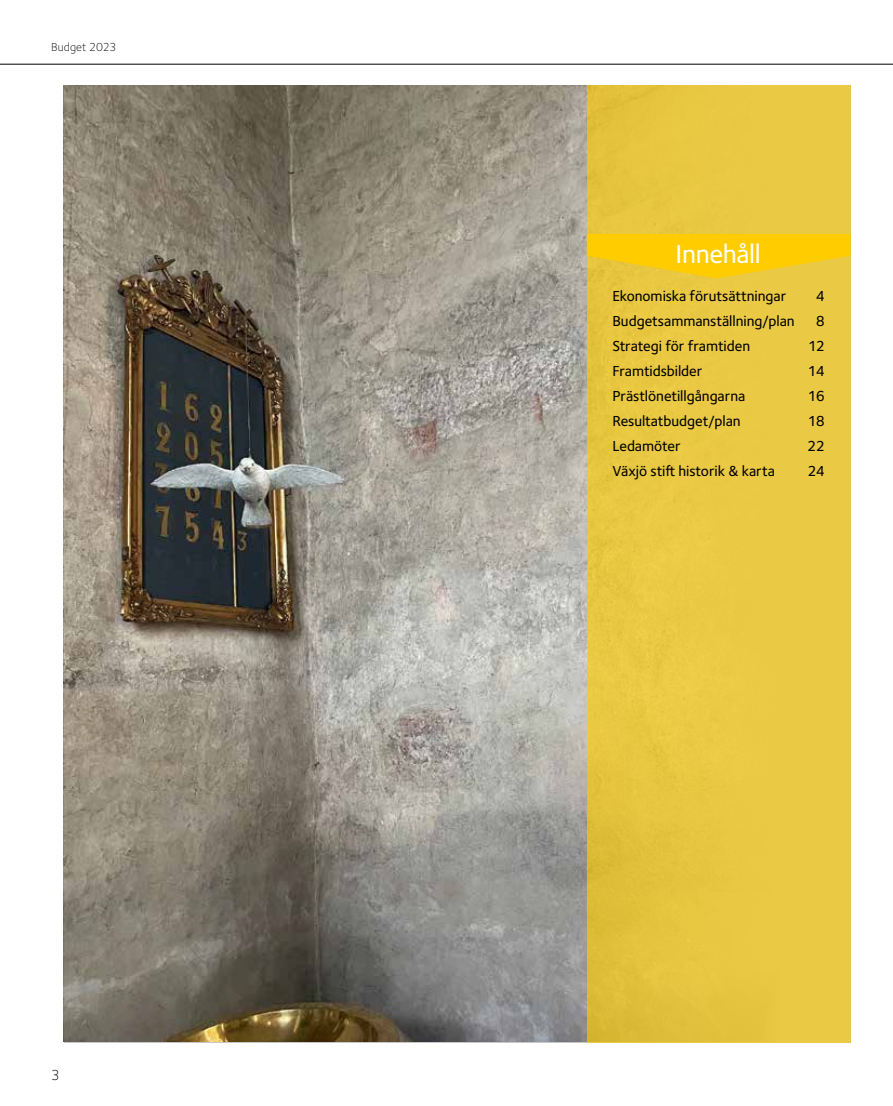
<style>
.page{position:relative;width:893px;height:1106px;background:#fff}
.page>*{position:absolute;margin:0;border:0;box-sizing:border-box;transform-origin:0 0}
.t1{font:500 27px "Foundry Sterling OT3";letter-spacing:-.01em;color:#fff}
.t2{font:500 15px "Foundry Sterling OT3";letter-spacing:-.005em;color:#000}
.t3{font:300 15px "Foundry Sterling OT3";color:#000}
.t4{font:300 12px "Foundry Sterling OT3";letter-spacing:.01em;color:#000}
</style>
<div class="page">
<hr style="left:0;top:64px;width:893px;height:1px;background:#000">
<img style="left:64px;top:85px;width:523px;height:956px">
<div style="left:587px;top:85px;width:263px;height:957px;background:#eac945"></div>
<svg style="left:587px;top:234px;width:263px;height:44px"></svg>
<p class="t4" style="left:51px;top:38px;width:67px">Budget 2023</p>
<p class="t3" style="left:51px;top:1064px;width:10px">3</p>
<h1 class="t1" style="left:676px;top:234px;width:87px">Innehåll</h1>
<p class="t2" style="left:612px;top:284px;width:176px">Ekonomiska förutsättningar</p>
<p class="t2" style="left:816px;top:284px;width:11px">4</p>
<p class="t2" style="left:612px;top:309px;width:184px">Budgetsammanställning/plan</p>
<p class="t2" style="left:816px;top:309px;width:11px">8</p>
<p class="t2" style="left:612px;top:334px;width:139px">Strategi för framtiden</p>
<p class="t2" style="left:808px;top:334px;width:18px">12</p>
<p class="t2" style="left:612px;top:359px;width:92px">Framtidsbilder</p>
<p class="t2" style="left:808px;top:359px;width:19px">14</p>
<p class="t2" style="left:612px;top:384px;width:134px">Prästlönetillgångarna</p>
<p class="t2" style="left:808px;top:384px;width:19px">16</p>
<p class="t2" style="left:612px;top:409px;width:130px">Resultatbudget/plan</p>
<p class="t2" style="left:808px;top:409px;width:19px">18</p>
<p class="t2" style="left:612px;top:434px;width:70px">Ledamöter</p>
<p class="t2" style="left:807px;top:434px;width:19px">22</p>
<p class="t2" style="left:612px;top:459px;width:164px">Växjö stift historik &amp; karta</p>
<p class="t2" style="left:807px;top:459px;width:19px">24</p>
</div>
